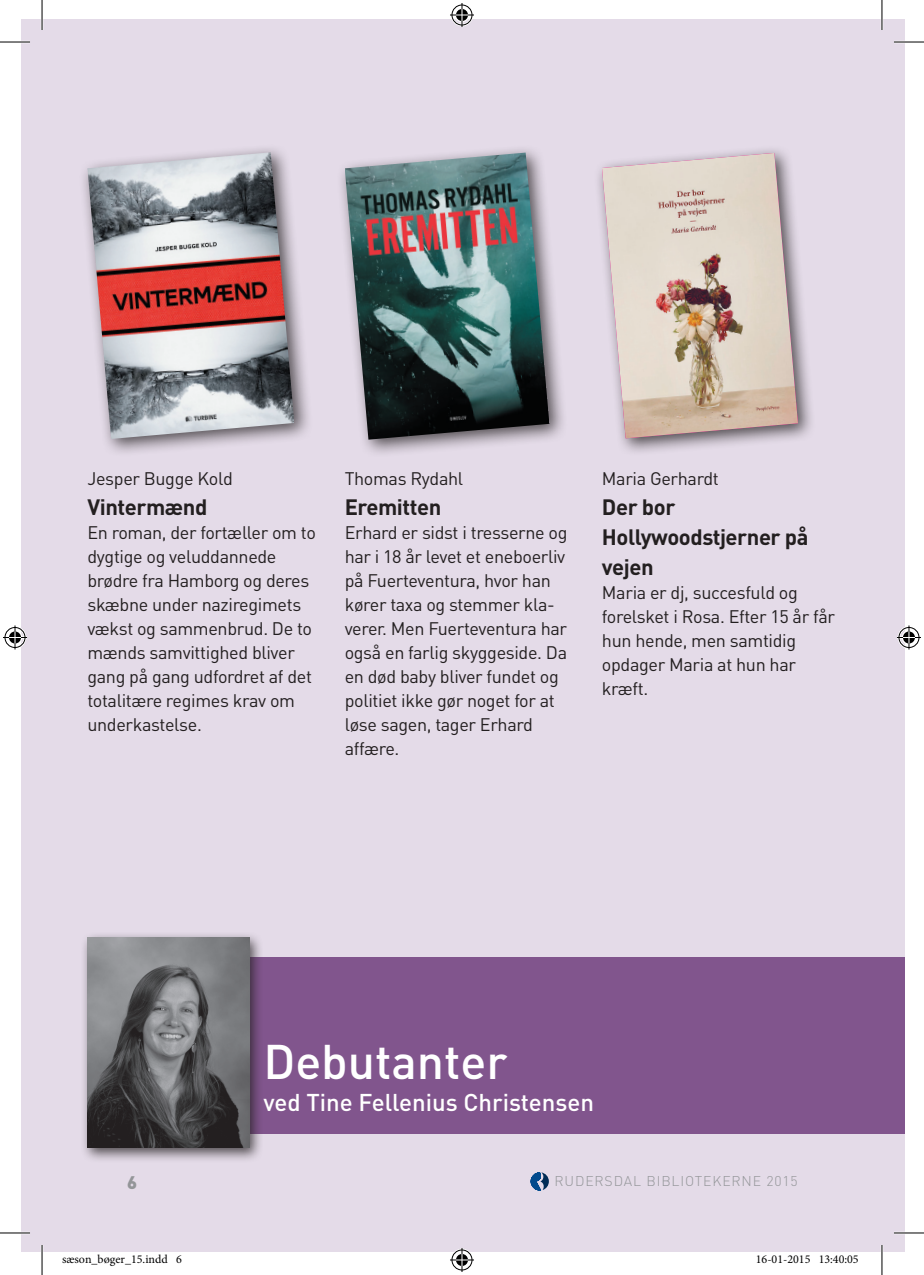
<style>
.page{position:relative;width:924px;height:1275px;background:#fff}
.page>*{position:absolute;margin:0;border:0;box-sizing:border-box;transform-origin:0 0}
.t1{font:500 48px "DIN";color:#fff}
.t2{font:500 24px "DIN";color:#fff}
.t3{font:700 22px/30px "DIN";letter-spacing:-.02em;color:#231f20}
.t4{font:18px/24px "DIN";letter-spacing:-.02em;color:#231f20}
.t5{font:900 18px "DIN";color:#939598}
.t6{font:300 14px "DIN";letter-spacing:.06em;color:#939598}
.t7{font:12px "Minion Pro";color:#000}
</style>
<div class="page">
<div style="left:21px;top:19px;width:883px;height:1232px;background:#e4dbe8"></div>
<svg style="left:530px;top:1172px;width:18px;height:18px"></svg>
<div style="left:176px;top:957px;width:728px;height:177px;background:#81558d"></div>
<div style="left:80px;top:931px;width:184px;height:231px;background:#231f20;opacity:.75"></div>
<img style="left:87px;top:938px;width:162px;height:210px">
<div style="left:593px;top:145px;width:222px;height:311px;background:#231f20;opacity:.75"></div>
<img style="left:601px;top:153px;width:196px;height:285px">
<div style="left:79px;top:144px;width:234px;height:314px;background:#231f20;opacity:.75"></div>
<img style="left:87px;top:152px;width:207px;height:287px">
<div style="left:336px;top:144px;width:231px;height:314px;background:#231f20;opacity:.75"></div>
<img style="left:344px;top:153px;width:205px;height:287px">
<hr style="left:0;top:41px;width:30px;height:2px;background:#fff">
<hr style="left:893px;top:41px;width:30px;height:2px;background:#fff">
<hr style="left:0;top:1231px;width:30px;height:3px;background:#fff">
<hr style="left:893px;top:1231px;width:30px;height:3px;background:#fff">
<hr style="left:41px;top:0;width:2px;height:30px;background:#fff">
<hr style="left:41px;top:1245px;width:2px;height:30px;background:#fff">
<hr style="left:880px;top:0;width:2px;height:30px;background:#fff">
<hr style="left:880px;top:1245px;width:2px;height:30px;background:#fff">
<hr style="left:0;top:42px;width:30px;height:1px;background:#000">
<hr style="left:893px;top:42px;width:30px;height:1px;background:#000">
<hr style="left:0;top:1232px;width:30px;height:1px;background:#000">
<hr style="left:893px;top:1232px;width:30px;height:1px;background:#000">
<hr style="left:42px;top:0;width:1px;height:30px;background:#000">
<hr style="left:42px;top:1245px;width:1px;height:30px;background:#000">
<hr style="left:881px;top:0;width:1px;height:30px;background:#000">
<hr style="left:881px;top:1245px;width:1px;height:30px;background:#000">
<svg style="left:450px;top:3px;width:24px;height:24px"></svg>
<svg style="left:450px;top:1248px;width:24px;height:24px"></svg>
<svg style="left:3px;top:625px;width:24px;height:24px"></svg>
<svg style="left:897px;top:625px;width:23px;height:24px"></svg>
<p class="t4" style="left:87px;top:466px;width:147px">Jesper Bugge Kold</p>
<p class="t3" style="left:87px;top:491px;width:121px">Vintermænd</p>
<p class="t4" style="left:87px;top:520px;width:230px">En roman, der fortæller om to dygtige og veluddannede brødre fra Hamborg og deres skæbne under naziregimets vækst og sammenbrud. De to mænds samvittighed bliver gang på gang udfordret af det totalitære regimes krav om underkastelse.</p>
<p class="t4" style="left:344px;top:465px;width:120px">Thomas Rydahl</p>
<p class="t3" style="left:344px;top:491px;width:98px">Eremitten</p>
<p class="t4" style="left:344px;top:520px;width:224px">Erhard er sidst i tresserne og har i 18 år levet et eneboerliv på Fuerteventura, hvor han kører taxa og stemmer kla&shy;verer. Men Fuerteventura har også en farlig skyggeside. Da en død baby bliver fundet og politiet ikke gør noget for at løse sagen, tager Erhard affære.</p>
<p class="t4" style="left:601px;top:465px;width:118px">Maria Gerhardt</p>
<p class="t3" style="left:601px;top:491px;width:208px">Der bor<br>Hollywoodstjerner på vejen</p>
<p class="t4" style="left:601px;top:580px;width:234px">Maria er dj, succesfuld og forelsket i Rosa. Efter 15 år får hun hende, men samtidig opdager Maria at hun har kræft.</p>
<h1 class="t1" style="left:263px;top:1030px;width:245px">Debutanter</h1>
<h2 class="t2" style="left:263px;top:1086px;width:332px">ved Tine Fellenius Christensen</h2>
<p class="t5" style="left:127px;top:1171px;width:12px">6</p>
<p class="t6" style="left:554px;top:1171px;width:245px">RUDERSDAL BIBLIOTEKERNE 2015</p>
<p class="t7" style="left:62px;top:1251px;width:121px">sæson_bøger_15.indd 6</p>
<p class="t7" style="left:755px;top:1251px;width:104px">16-01-2015 13:40:05</p>
</div>
